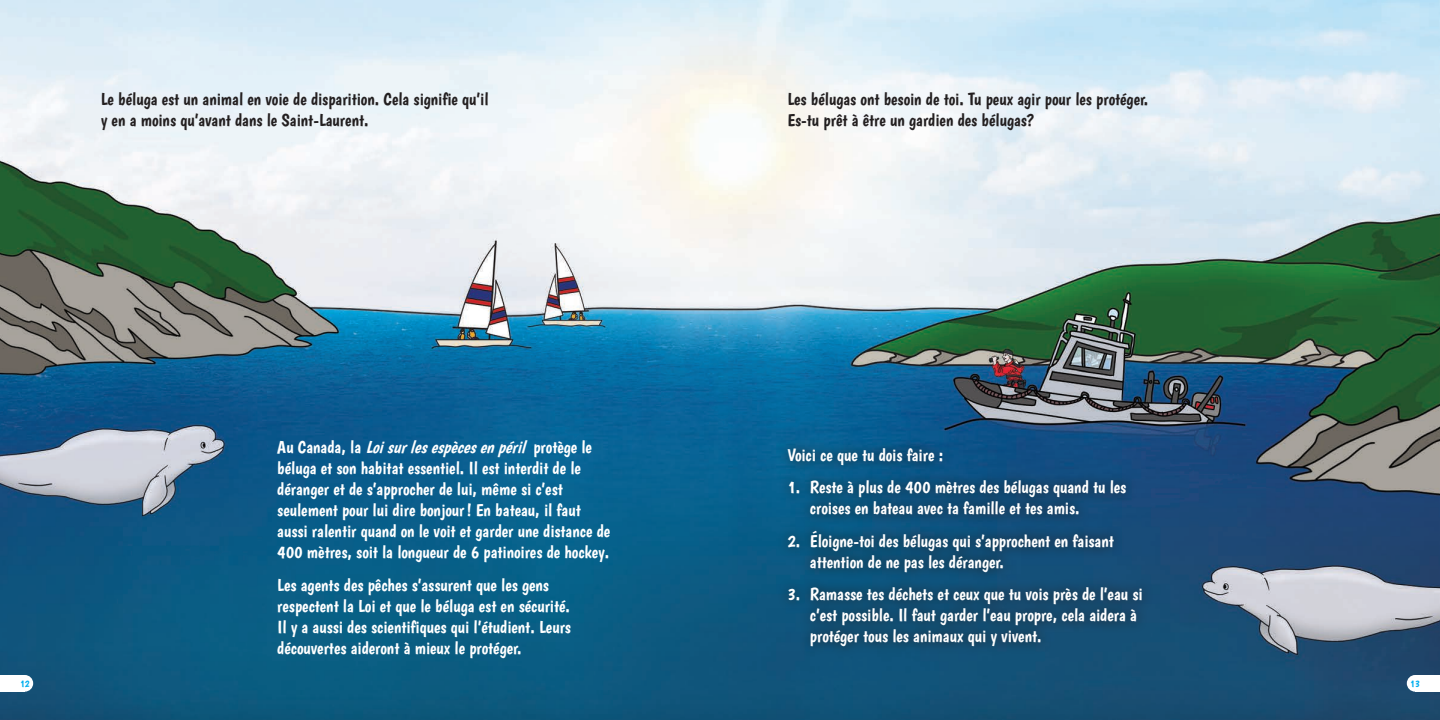
<style>
.page{position:relative;width:1440px;height:720px;background:#fff}
.page>*{position:absolute;margin:0;border:0;box-sizing:border-box;transform-origin:0 0}
.t1{font:17.5px/21px "Boogaloo";color:#fff}
.t2{font:17.5px/21px "Boogaloo";color:#231f20}
.t3{font:10px "Boogaloo";color:#00aeef}
.s1{font-style:italic}
</style>
<div class="page">
<img style="left:0;top:0;width:1440px;height:720px">
<div style="left:776px;top:437px;width:378px;height:220px;background:#231f20;opacity:.6"></div>
<div style="left:1415px;top:675px;width:25px;height:17px;background:#fff"></div>
<div style="left:1407px;top:675px;width:16px;height:17px;background:#fff;border-radius:50%"></div>
<div style="left:0;top:675px;width:25px;height:17px;background:#fff"></div>
<div style="left:17px;top:675px;width:16px;height:17px;background:#fff;border-radius:50%"></div>
<p class="t2" style="left:101px;top:88px;width:389px">Le béluga est un animal en voie de disparition. Cela signifie qu’il y en a moins qu’avant dans le Saint-Laurent.</p>
<p class="t2" style="left:787px;top:88px;width:363px">Les bélugas ont besoin de toi. Tu peux agir pour les protéger.<br>Es-tu prêt à être un gardien des bélugas?</p>
<p class="t1" style="left:277px;top:437px;width:335px">Au Canada, la <span class="s1">Loisurlesespècesenpéril</span> protège le béluga et son habitat essentiel. Il est interdit de le déranger et de s’approcher de lui, même si c’est seulement pour lui dire bonjour! En bateau, il faut aussi ralentir quand on le voit et garder une distance de 400 mètres, soit la longueur de 6 patinoires de hockey.</p>
<p class="t1" style="left:277px;top:574px;width:295px">Les agents des pêches s’assurent que les gens respectent la Loi et que le béluga est en sécurité.<br>Il y a aussi des scientifiques qui l’étudient. Leurs découvertes aideront à mieux le protéger.</p>
<p class="t1" style="left:787px;top:445px;width:157px">Voici ce que tu dois faire :</p>
<p class="t1" style="left:810px;top:477px;width:318px;text-indent:-22px">1. Reste à plus de 400 mètres des bélugas quand tu les croises en bateau avec ta famille et tes amis.</p>
<p class="t1" style="left:810px;top:530px;width:305px;text-indent:-22px">2. Éloigne-toi des bélugas qui s’approchent en faisant attention de ne pas les déranger.</p>
<p class="t1" style="left:810px;top:583px;width:334px;text-indent:-22px">3. Ramasse tes déchets et ceux que tu vois près de l’eau si c’est possible. Il faut garder l’eau propre, cela aidera à protéger tous les animaux qui y vivent.</p>
<p class="t3" style="left:20px;top:677px;width:11px">12</p>
<p class="t3" style="left:1410px;top:677px;width:11px">13</p>
</div>
